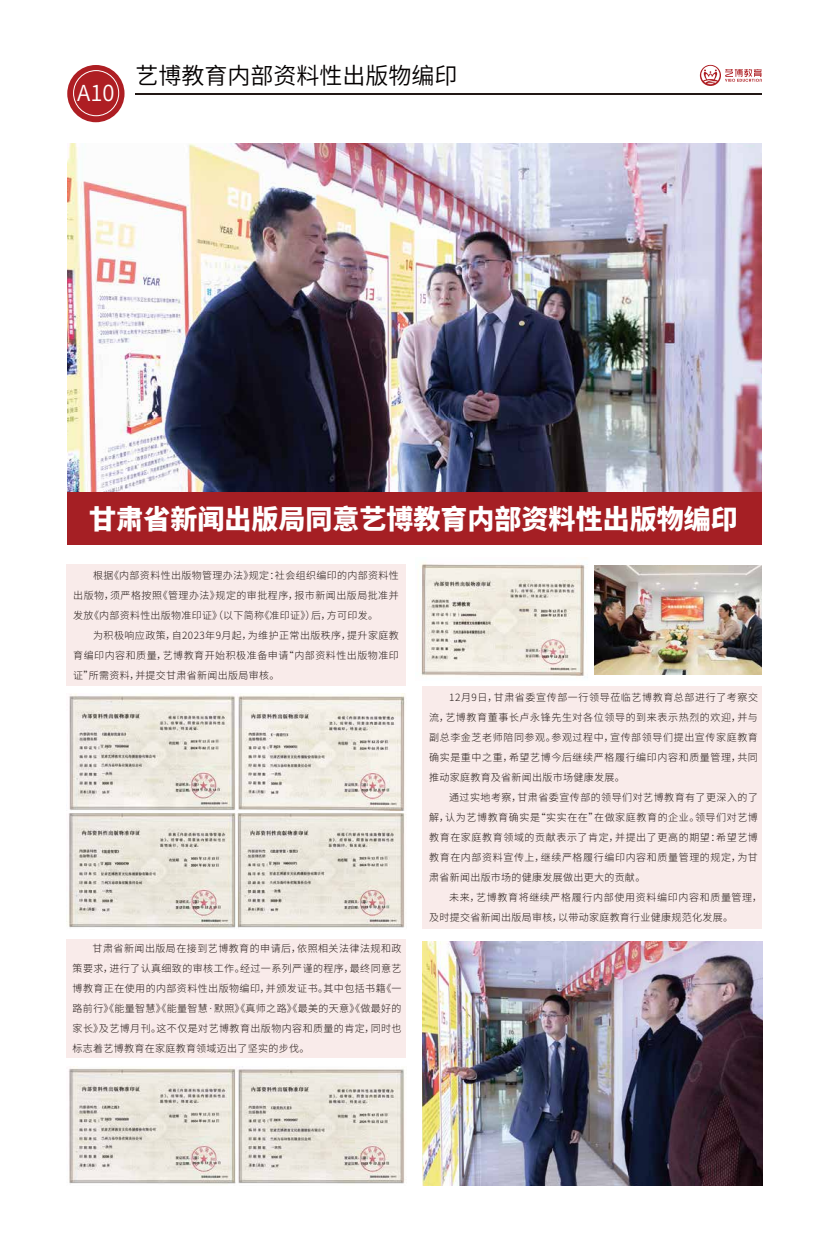
<style>
.page{position:relative;width:817px;height:1248px;background:#fff}
.page>*{position:absolute;margin:0;border:0;box-sizing:border-box;transform-origin:0 0}
.t1{font:800 27px "Source Han Sans CN";color:#fff}
.t2{font:23px "Source Han Sans CN";color:#040000}
.t3{font:22px "Source Han Sans CN";color:#fff}
.t4{font:300 10px/20px "Source Han Sans CN";letter-spacing:.045em;color:#221815;text-align:justify}
</style>
<div class="page">
<div style="left:67px;top:65px;width:57px;height:57px;background:#ae1e23;border-radius:50%"></div>
<div style="left:73px;top:70px;width:46px;height:46px;border:1px solid #fff;border-radius:50%"></div>
<hr style="left:135px;top:93px;width:626px;height:1px;background:#221815">
<svg style="left:699px;top:65px;width:62px;height:21px"></svg>
<div style="left:67px;top:490px;width:694px;height:54px;background:#a51f24"></div>
<div style="left:67px;top:564px;width:339px;height:121px;background:#f9ebea"></div>
<div style="left:66px;top:938px;width:339px;height:119px;background:#f9ebea"></div>
<div style="left:422px;top:686px;width:340px;height:243px;background:#f9ebea"></div>
<img style="left:68px;top:813px;width:338px;height:115px">
<img style="left:68px;top:1066px;width:337px;height:118px">
<img style="left:420px;top:562px;width:168px;height:116px">
<img style="left:69px;top:693px;width:336px;height:118px">
<img style="left:594px;top:565px;width:167px;height:109px">
<img style="left:422px;top:941px;width:340px;height:243px">
<img style="left:67px;top:144px;width:694px;height:347px">
<h3 class="t3" style="left:77px;top:81px;width:39px">A10</h3>
<h2 class="t2" style="left:135px;top:63px;width:324px">艺博教育内部资料性出版物编印</h2>
<h1 class="t1" style="left:89px;top:504px;width:649px">甘肃省新闻出版局同意艺博教育内部资料性出版物编印</h1>
<p class="t4" style="left:73px;top:565px;width:327px;text-indent:20px">根据《内部资料性出版物管理办法》规定：社会组织编印的内部资料性出版物，须严格按照《管理办法》规定的审批程序，报市新闻出版局批准并发放《内部资料性出版物准印证》（以下简称《准印证》）后，方可印发。</p>
<p class="t4" style="left:73px;top:625px;width:327px;text-indent:20px">为积极响应政策，自2023年9月起，为维护正常出版秩序，提升家庭教育编印内容和质量，艺博教育开始积极准备申请“内部资料性出版物准印证”所需资料，并提交甘肃省新闻出版局审核。</p>
<p class="t4" style="left:73px;top:938px;width:330px;text-indent:20px">甘肃省新闻出版局在接到艺博教育的申请后，依照相关法律法规和政策要求，进行了认真细致的审核工作。经过一系列严谨的程序，最终同意艺博教育正在使用的内部资料性出版物编印，并颁发证书。其中包括书籍《一路前行》《能量智慧》《能量智慧·默照》《真师之路》《最美的天意》《做最好的家长》及艺博月刊。这不仅是对艺博教育出版物内容和质量的肯定，同时也标志着艺博教育在家庭教育领域迈出了坚实的步伐。</p>
<p class="t4" style="left:429px;top:687px;width:330px;text-indent:20px">12月9日，甘肃省委宣传部一行领导莅临艺博教育总部进行了考察交流，艺博教育董事长卢永锋先生对各位领导的到来表示热烈的欢迎，并与副总李金芝老师陪同参观。参观过程中，宣传部领导们提出宣传家庭教育确实是重中之重，希望艺博今后继续严格履行编印内容和质量管理，共同推动家庭教育及省新闻出版市场健康发展。</p>
<p class="t4" style="left:429px;top:787px;width:330px;text-indent:20px">通过实地考察，甘肃省委宣传部的领导们对艺博教育有了更深入的了解，认为艺博教育确实是“实实在在”在做家庭教育的企业。领导们对艺博教育在家庭教育领域的贡献表示了肯定，并提出了更高的期望：希望艺博教育在内部资料宣传上，继续严格履行编印内容和质量管理的规定，为甘肃省新闻出版市场的健康发展做出更大的贡献。</p>
<p class="t4" style="left:429px;top:887px;width:334px;text-indent:20px">未来，艺博教育将继续严格履行内部使用资料编印内容和质量管理，及时提交省新闻出版局审核，以带动家庭教育行业健康规范化发展。</p>
</div>
